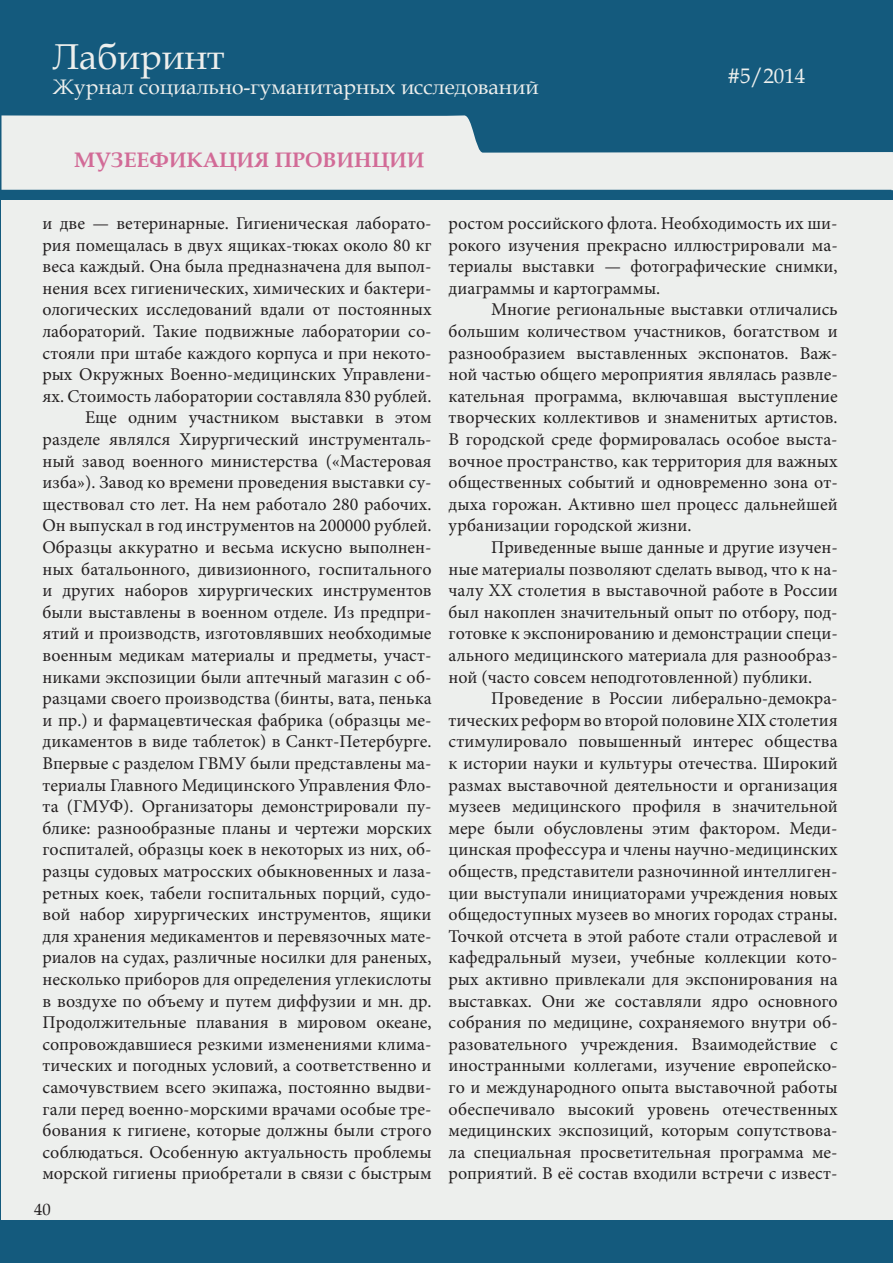
<style>
.page{position:relative;width:893px;height:1263px;background:#fff}
.page>*{position:absolute;margin:0;border:0;box-sizing:border-box;transform-origin:0 0}
.t1{font:36px "Book Antiqua";color:#edefed}
.t2{font:21px "Book Antiqua";color:#edefed}
.t3{font:700 21px "Book Antiqua";color:#d26b97}
.t4{font:18px/21.6px "Minion Pro";color:#231f20;text-align:justify}
.t5{font:16.5px "Book Antiqua";color:#231f20}
</style>
<div class="page">
<div style="left:1px;top:0;width:892px;height:1262px;background:#145a7d"></div>
<div style="left:2px;top:200px;width:891px;height:1020px;background:#edefed"></div>
<svg style="left:2px;top:115px;width:889px;height:75px;fill:#edefed"></svg>
<svg style="left:891px;top:152px;width:2px;height:1111px"></svg>
<h1 class="t1" style="left:53px;top:31px;width:173px">Лабиринт</h1>
<p class="t2" style="left:53px;top:72px;width:487px">Журнал социально-гуманитарных исследований</p>
<p class="t3" style="left:74px;top:146px;width:352px">МУЗЕЕФИКАЦИЯ ПРОВИНЦИИ</p>
<p class="t2" style="left:727px;top:61px;width:79px">#5/2014</p>
<p class="t2" style="left:740px;top:61px;width:12px">1</p>
<p class="t4" style="left:43px;top:212px;width:391px;text-align:right">и две — ветеринарные. Гигиеническая лаборато&shy;рия помещалась в двух ящиках-тюках около 80 кг веса каждый. Она была предназначена для выпол&shy;нения всех гигиенических, химических и бактери&shy;ологических исследований вдали от постоянных лабораторий. Такие подвижные лаборатории со&shy;стояли при штабе каждого корпуса и при некото&shy;рых Окружных Военно-медицинских Управлени&shy;ях. Стоимость лаборатории составляла 830 рублей.<br>Еще одним участником выставки в этом разделе являлся Хирургический инструменталь&shy;ный завод военного министерства («Мастеровая изба»). Завод ко времени проведения выставки су&shy;ществовал сто лет. На нем работало 280 рабочих.<br>Он выпускал в год инструментов на 200000 рублей.<br>Образцы аккуратно и весьма искусно выполнен&shy;ных батальонного, дивизионного, госпитального и других наборов хирургических инструментов были выставлены в военном отделе. Из предпри&shy;ятий и производств, изготовлявших необходимые военным медикам материалы и предметы, участ&shy;никами экспозиции были аптечный магазин с об&shy;разцами своего производства (бинты, вата, пенька и пр.) и фармацевтическая фабрика (образцы ме&shy;дикаментов в виде таблеток) в Санкт-Петербурге.<br>Впервые с разделом ГВМУ были представлены ма&shy;териалы Главного Медицинского Управления Фло&shy;та (ГМУФ). Организаторы демонстрировали пу&shy;блике: разнообразные планы и чертежи морских госпиталей, образцы коек в некоторых из них, об&shy;разцы судовых матросских обыкновенных и лаза&shy;ретных коек, табели госпитальных порций, судо&shy;вой набор хирургических инструментов, ящики для хранения медикаментов и перевязочных мате&shy;риалов на судах, различные носилки для раненых, несколько приборов для определения углекислоты в воздухе по объему и путем диффузии и мн. др.<br>Продолжительные плавания в мировом океане, сопровождавшиеся резкими изменениями клима&shy;тических и погодных условий, а соответственно и самочувствием всего экипажа, постоянно выдви&shy;гали перед военно-морскими врачами особые тре&shy;бования к гигиене, которые должны были строго соблюдаться. Особенную актуальность проблемы морской гигиены приобретали в связи с быстрым</p>
<p class="t4" style="left:449px;top:212px;width:391px">ростом российского флота. Необходимость их ши&shy;рокого изучения прекрасно иллюстрировали ма&shy;териалы выставки — фотографические снимки, диаграммы и картограммы.</p>
<p class="t4" style="left:449px;top:299px;width:391px;text-indent:43px">Многие региональные выставки отличались большим количеством участников, богатством и разнообразием выставленных экспонатов. Важ&shy;ной частью общего мероприятия являлась развле&shy;кательная программа, включавшая выступление творческих коллективов и знаменитых артистов.<br>В городской среде формировалась особое выста&shy;вочное пространство, как территория для важных общественных событий и одновременно зона от&shy;дыха горожан. Активно шел процесс дальнейшей урбанизации городской жизни.</p>
<p class="t4" style="left:449px;top:536px;width:391px;text-indent:43px">Приведенные выше данные и другие изучен&shy;ные материалы позволяют сделать вывод, что к на&shy;чалу XX столетия в выставочной работе в России был накоплен значительный опыт по отбору, под&shy;готовке к экспонированию и демонстрации специ&shy;ального медицинского материала для разнообраз&shy;ной (часто совсем неподготовленной) публики.</p>
<p class="t4" style="left:449px;top:688px;width:391px;text-indent:43px">Проведение в России либерально-демокра&shy;тических реформ во второй половине XIX столетия стимулировало повышенный интерес общества к истории науки и культуры отечества. Широкий размах выставочной деятельности и организация музеев медицинского профиля в значительной мере были обусловлены этим фактором. Меди&shy;цинская профессура и члены научно-медицинских обществ, представители разночинной интеллиген&shy;ции выступали инициаторами учреждения новых общедоступных музеев во многих городах страны.<br>Точкой отсчета в этой работе стали отраслевой и кафедральный музеи, учебные коллекции кото&shy;рых активно привлекали для экспонирования на выставках. Они же составляли ядро основного собрания по медицине, сохраняемого внутри об&shy;разовательного учреждения. Взаимодействие с иностранными коллегами, изучение европейско&shy;го и международного опыта выставочной работы обеспечивало высокий уровень отечественных медицинских экспозиций, которым сопутствова&shy;ла специальная просветительная программа ме&shy;роприятий. В её состав входили встречи с извест-</p>
<p class="t5" style="left:34px;top:1198px;width:18px">40</p>
</div>
